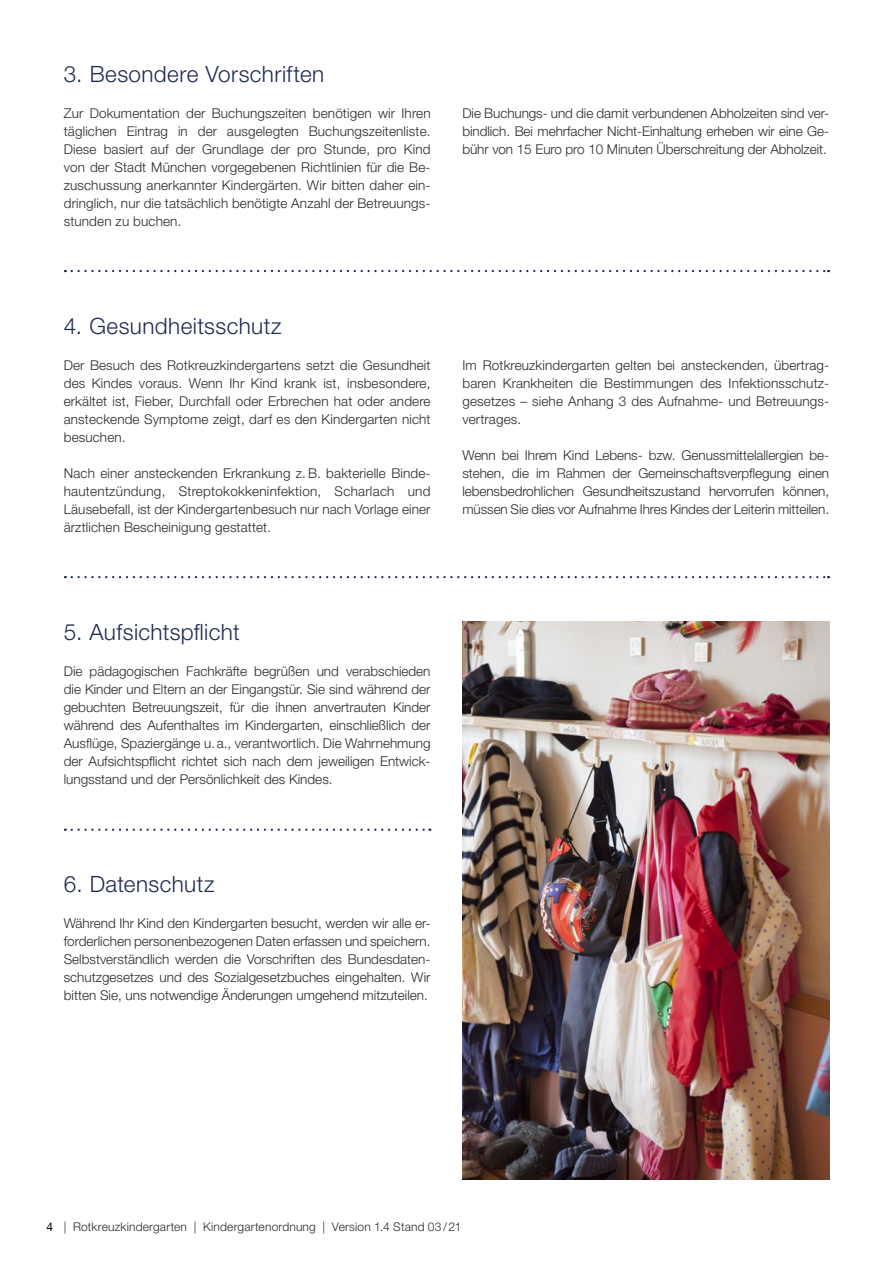
<style>
.page{position:relative;width:893px;height:1263px;background:#fff}
.page>*{position:absolute;margin:0;border:0;box-sizing:border-box;transform-origin:0 0}
.t1{font:300 22.5px "Helvetica Neue LT Std";letter-spacing:.02em;color:#202b53}
.t2{font:300 13.5px/18px "Helvetica Neue LT Std";letter-spacing:.01em;color:#292929;text-align:justify}
.t3{font:300 12px "Helvetica Neue LT Std";letter-spacing:.015em;color:#292929}
.s1{font-weight:400;color:#000}
</style>
<div class="page">
<svg style="left:72px;top:270px;width:757px;height:2px"></svg>
<svg style="left:72px;top:576px;width:757px;height:2px"></svg>
<svg style="left:72px;top:828px;width:358px;height:3px"></svg>
<img style="left:462px;top:622px;width:367px;height:558px">
<h1 class="t1" style="left:64px;top:60px;width:262px">3. Besondere Vorschriften</h1>
<p class="t2" style="left:64px;top:104px;width:368px">Zur Dokumentation der Buchungszeiten benötigen wir Ihren täglichen Eintrag in der ausgelegten Buchungszeitenliste.<br>Diese basiert auf der Grundlage der pro Stunde, pro Kind von der Stadt München vorgegebenen Richtlinien für die Be&shy;zuschussung anerkannter Kindergärten. Wir bitten daher ein&shy;dringlich, nur die tatsächlich benötigte Anzahl der Betreuungs&shy;stunden zu buchen.</p>
<p class="t2" style="left:462px;top:104px;width:368px">Die Buchungs- und die damit verbundenen Abholzeiten sind ver&shy;bindlich. Bei mehrfacher Nicht-Einhaltung erheben wir eine Ge&shy;bühr von 15 Euro pro 10 Minuten Überschreitung der Abholzeit.</p>
<h1 class="t1" style="left:64px;top:312px;width:219px">4. Gesundheitsschutz</h1>
<p class="t2" style="left:64px;top:356px;width:368px">Der Besuch des Rotkreuzkindergartens setzt die Gesundheit des Kindes voraus. Wenn Ihr Kind krank ist, insbesondere, erkältet ist, Fieber, Durchfall oder Erbrechen hat oder andere ansteckende Symptome zeigt, darf es den Kindergarten nicht besuchen.</p>
<p class="t2" style="left:64px;top:464px;width:368px;text-align:left">Nach einer ansteckenden Erkrankung z.B. bakterielle Binde&shy;hautentzündung, Streptokokkeninfektion, Scharlach und Läusebefall, ist der Kindergartenbesuch nur nach Vorlage einer ärztlichen Bescheinigung gestattet.</p>
<p class="t2" style="left:462px;top:356px;width:368px;text-align:left">Im Rotkreuzkindergarten gelten bei ansteckenden, übertrag&shy;baren Krankheiten die Bestimmungen des Infektionsschutz&shy;gesetzes – siehe Anhang 3 des Aufnahme- und Betreuungs&shy;vertrages.</p>
<p class="t2" style="left:462px;top:446px;width:368px">Wenn bei Ihrem Kind Lebens- bzw. Genussmittelallergien be&shy;stehen, die im Rahmen der Gemeinschaftsverpflegung einen lebensbedrohlichen Gesundheitszustand hervorrufen können, müssen Sie dies vor Aufnahme Ihres Kindes der Leiterin mitteilen.</p>
<h1 class="t1" style="left:64px;top:618px;width:178px">5. Aufsichtspflicht</h1>
<p class="t2" style="left:64px;top:662px;width:368px">Die pädagogischen Fachkräfte begrüßen und verabschieden die Kinder und Eltern an der Eingangstür. Sie sind während der gebuchten Betreuungszeit, für die ihnen anvertrauten Kinder während des Aufenthaltes im Kindergarten, einschließlich der Ausflüge, Spaziergänge u.a., verantwortlich. Die Wahrnehmung der Aufsichtspflicht richtet sich nach dem jeweiligen Entwick&shy;lungsstand und der Persönlichkeit des Kindes.</p>
<h1 class="t1" style="left:64px;top:870px;width:152px">6. Datenschutz</h1>
<p class="t2" style="left:64px;top:914px;width:368px">Während Ihr Kind den Kindergarten besucht, werden wir alle er&shy;forderlichen personenbezogenen Daten erfassen und speichern.<br>Selbstverständlich werden die Vorschriften des Bundesdaten&shy;schutzgesetzes und des Sozialgesetzbuches eingehalten. Wir bitten Sie, uns notwendige Änderungen umgehend mitzuteilen.</p>
<p class="t3" style="left:46px;top:1219px;width:417px"><span class="s1">4</span> | Rotkreuzkindergarten | Kindergartenordnung | Version 1.4 Stand 03/21</p>
</div>
